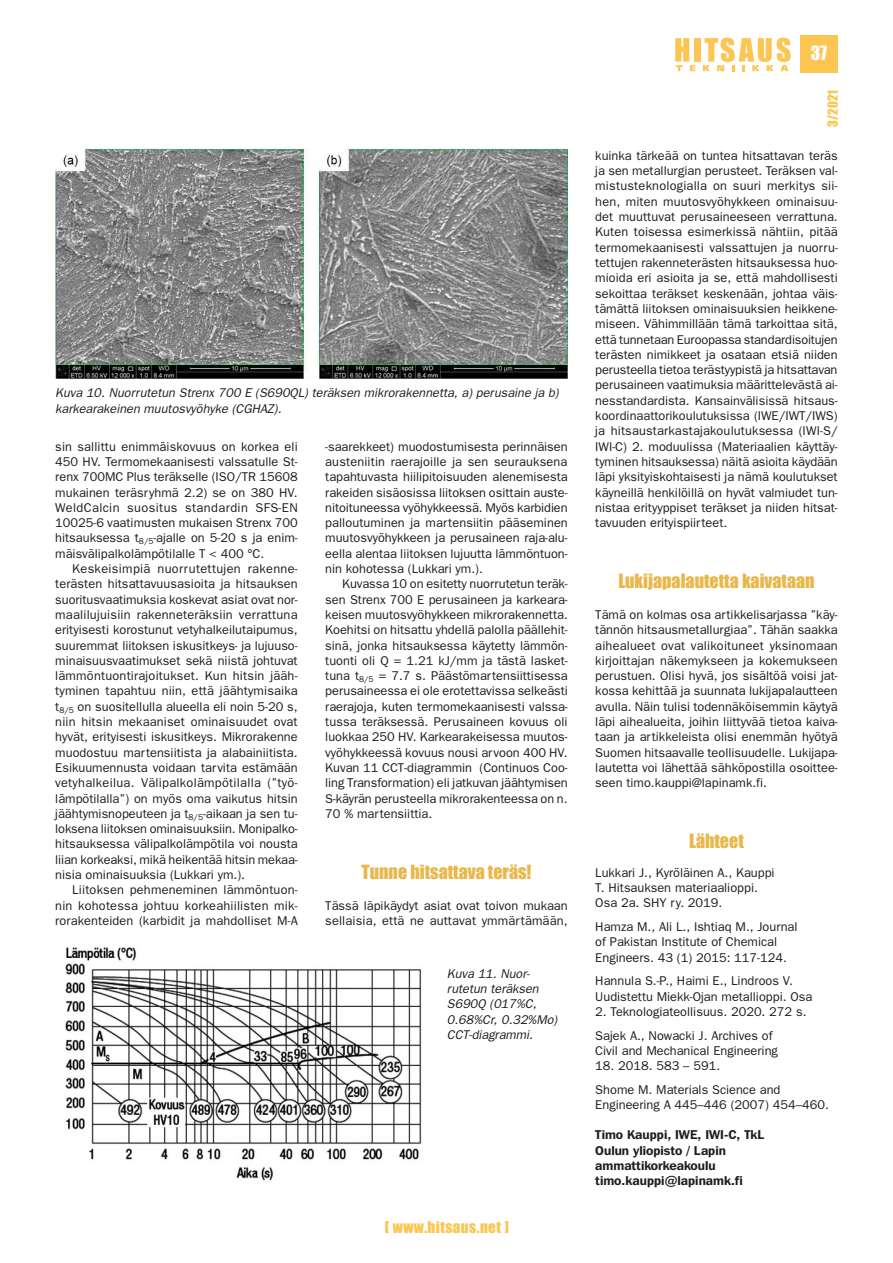
<style>
.page{position:relative;width:893px;height:1263px;background:#fff}
.page>*{position:absolute;margin:0;border:0;box-sizing:border-box;transform-origin:0 0}
.t1{font:18px "Impact";color:#e9b84d}
.t2{font:18px "Impact";color:#fff}
.t3{font:15px "Impact";letter-spacing:.03em;color:#fdc652}
.t4{font:12.75px/15.3px "Franklin Gothic";color:#1d1d1b;text-align:justify}
.t5{font:italic 12.75px/15.3px "Franklin Gothic";color:#1d1d1b}
.t6{font:600 12.75px/15.3px "Franklin Gothic IT Cby BT";color:#1d1d1b}
.t7{font:12.75px "Impact";color:#fdc652}
</style>
<div class="page">
<svg style="left:675px;top:38px;width:20px;height:33px"></svg>
<div style="left:694px;top:38px;width:7px;height:24px;background:#fdc652"></div>
<svg style="left:703px;top:38px;width:88px;height:33px"></svg>
<div style="left:800px;top:36px;width:38px;height:37px;background:#fdc652"></div>
<img style="left:55px;top:149px;width:513px;height:230px">
<img style="left:65px;top:947px;width:357px;height:234px">
<p class="t5" style="left:55px;top:385px;width:505px">Kuva 10. Nuorrutetun Strenx 700 E (S690QL) teräksen mikrorakennetta, a) perusaine ja b) karkearakeinen muutosvyöhyke (CGHAZ).</p>
<p class="t4" style="left:55px;top:438px;width:244px">sin sallittu enimmäiskovuus on korkea eli 450 HV. Termomekaanisesti valssatulle St&shy;renx 700MC Plus teräkselle (ISO/TR 15608 mukainen teräsryhmä 2.2) se on 380 HV.<br>WeldCalcin suositus standardin SFS-EN 10025-6 vaatimusten mukaisen Strenx 700 hitsauksessa t<sub>8/5</sub>-ajalle on 5-20 s ja enim&shy;mäisvälipalkolämpötilalle T &lt; 400 °C.</p>
<p class="t4" style="left:55px;top:561px;width:244px;text-indent:17px">Keskeisimpiä nuorrutettujen rakenne&shy;terästen hitsattavuusasioita ja hitsauksen suoritusvaatimuksia koskevat asiat ovat nor&shy;maalilujuisiin rakenneteräksiin verrattuna erityisesti korostunut vetyhalkeilutaipumus, suuremmat liitoksen iskusitkeys- ja lujuuso&shy;minaisuusvaatimukset sekä niistä johtuvat lämmöntuontirajoitukset. Kun hitsin jääh&shy;tyminen tapahtuu niin, että jäähtymisaika t<sub>8/5</sub> on suositellulla alueella eli noin 5-20 s, niin hitsin mekaaniset ominaisuudet ovat hyvät, erityisesti iskusitkeys. Mikrorakenne muodostuu martensiitista ja alabainiitista.<br>Esikuumennusta voidaan tarvita estämään vetyhalkeilua. Välipalkolämpötilalla (”työ&shy;lämpötilalla”) on myös oma vaikutus hitsin jäähtymisnopeuteen ja t<sub>8/5</sub>-aikaan ja sen tu&shy;loksena liitoksen ominaisuuksiin. Monipalko&shy;hitsauksessa välipalkolämpötila voi nousta liian korkeaksi, mikä heikentää hitsin mekaa&shy;nisia ominaisuuksia (Lukkari ym.).</p>
<p class="t4" style="left:55px;top:882px;width:244px;text-indent:17px">Liitoksen pehmeneminen lämmöntuon&shy;nin kohotessa johtuu korkeahiilisten mik&shy;rorakenteiden (karbidit ja mahdolliset M-A</p>
<p class="t4" style="left:325px;top:438px;width:244px">-saarekkeet) muodostumisesta perinnäisen austeniitin raerajoille ja sen seurauksena tapahtuvasta hiilipitoisuuden alenemisesta rakeiden sisäosissa liitoksen osittain auste&shy;nitoituneessa vyöhykkeessä. Myös karbidien palloutuminen ja martensiitin pääseminen muutosvyöhykkeen ja perusaineen raja-alu&shy;eella alentaa liitoksen lujuutta lämmöntuon&shy;nin kohotessa (Lukkari ym.).</p>
<p class="t4" style="left:325px;top:576px;width:244px;text-indent:17px">Kuvassa 10 on esitetty nuorrutetun teräk&shy;sen Strenx 700 E perusaineen ja karkeara&shy;keisen muutosvyöhykkeen mikrorakennetta.<br>Koehitsi on hitsattu yhdellä palolla päällehit&shy;sinä, jonka hitsauksessa käytetty lämmön&shy;tuonti oli Q = 1.21 kJ/mm ja tästä lasket&shy;tuna t<sub>8/5</sub> = 7.7 s. Päästömartensiittisessa perusaineessa ei ole erotettavissa selkeästi raerajoja, kuten termomekaanisesti valssa&shy;tussa teräksessä. Perusaineen kovuus oli luokkaa 250 HV. Karkearakeisessa muutos&shy;vyöhykkeessä kovuus nousi arvoon 400 HV.<br>Kuvan 11 CCT-diagrammin (Continuos Coo&shy;ling Transformation) eli jatkuvan jäähtymisen S-käyrän perusteella mikrorakenteessa on n.<br>70 % martensiittia.</p>
<h1 class="t1" style="left:361px;top:858px;width:171px">Tunne hitsattava teräs!</h1>
<p class="t4" style="left:325px;top:897px;width:244px">Tässä läpikäydyt asiat ovat toivon mukaan sellaisia, että ne auttavat ymmärtämään,</p>
<p class="t5" style="left:447px;top:965px;width:112px">Kuva 11. Nuor&shy;rutetun teräksen<br>S690Q (017%C,<br>0.68%Cr, 0.32%Mo)<br>CCT-diagrammi.</p>
<p class="t3" style="left:385px;top:1216px;width:126px">[ www.hitsaus.net ]</p>
<h1 class="t2" style="left:811px;top:39px;width:18px">37</h1>
<p class="t7" style="left:823px;top:126px;width:38px;rotate:-90deg">3/2021</p>
<p class="t4" style="left:595px;top:148px;width:244px">kuinka tärkeää on tuntea hitsattavan teräs ja sen metallurgian perusteet. Teräksen val&shy;mistusteknologialla on suuri merkitys sii&shy;hen, miten muutosvyöhykkeen ominaisuu&shy;det muuttuvat perusaineeseen verrattuna.<br>Kuten toisessa esimerkissä nähtiin, pitää termomekaanisesti valssattujen ja nuorru&shy;tettujen rakenneterästen hitsauksessa huo&shy;mioida eri asioita ja se, että mahdollisesti sekoittaa teräkset keskenään, johtaa väis&shy;tämättä liitoksen ominaisuuksien heikkene&shy;miseen. Vähimmillään tämä tarkoittaa sitä, että tunnetaan Euroopassa standardisoitujen terästen nimikkeet ja osataan etsiä niiden perusteella tietoa terästyypistä ja hitsattavan perusaineen vaatimuksia määrittelevästä ai&shy;nesstandardista. Kansainvälisissä hitsaus&shy;koordinaattorikoulutuksissa (IWE/IWT/IWS) ja hitsaustarkastajakoulutuksessa (IWI-S/ IWI-C) 2. moduulissa (Materiaalien käyttäy&shy;tyminen hitsauksessa) näitä asioita käydään läpi yksityiskohtaisesti ja nämä koulutukset käyneillä henkilöillä on hyvät valmiudet tun&shy;nistaa erityyppiset teräkset ja niiden hitsat&shy;tavuuden erityispiirteet.</p>
<h1 class="t1" style="left:618px;top:567px;width:198px">Lukijapalautetta kaivataan</h1>
<p class="t4" style="left:595px;top:607px;width:244px">Tämä on kolmas osa artikkelisarjassa ”käy&shy;tännön hitsausmetallurgiaa”. Tähän saakka aihealueet ovat valikoituneet yksinomaan kirjoittajan näkemykseen ja kokemukseen perustuen. Olisi hyvä, jos sisältöä voisi jat&shy;kossa kehittää ja suunnata lukijapalautteen avulla. Näin tulisi todennäköisemmin käytyä läpi aihealueita, joihin liittyvää tietoa kaiva&shy;taan ja artikkeleista olisi enemmän hyötyä Suomen hitsaavalle teollisuudelle. Lukijapa&shy;lautetta voi lähettää sähköpostilla osoittee&shy;seen timo.kauppi@lapinamk.fi.</p>
<h1 class="t1" style="left:689px;top:827px;width:56px">Lähteet</h1>
<p class="t4" style="left:595px;top:864px;width:181px;text-align:left">Lukkari J., Kyröläinen A., Kauppi<br>T. Hitsauksen materiaalioppi.<br>Osa 2a. SHY ry. 2019.</p>
<p class="t4" style="left:595px;top:919px;width:204px;text-align:left">Hamza M., Ali L., Ishtiaq M., Journal of Pakistan Institute of Chemical<br>Engineers. 43 (1) 2015: 117-124.</p>
<p class="t4" style="left:595px;top:973px;width:219px">Hannula S.-P., Haimi E., Lindroos V.<br>Uudistettu Miekk-Ojan metallioppi. Osa</p>
<p class="t4" style="left:595px;top:999px;width:213px;line-height:23.9px">2. Teknologiateollisuus. 2020. 272 s.<br>Sajek A., Nowacki J. Archives of</p>
<p class="t4" style="left:595px;top:1043px;width:184px">Civil and Mechanical Engineering</p>
<p class="t4" style="left:595px;top:1054px;width:187px;line-height:23.9px">18. 2018. 583 – 591.<br>Shome M. Materials Science and</p>
<p class="t4" style="left:595px;top:1097px;width:235px">Engineering A 445–446 (2007) 454–460.</p>
<p class="t6" style="left:595px;top:1127px;width:170px">Timo Kauppi, IWE, IWI-C, TkL<br>Oulun yliopisto / Lapin ammattikorkeakoulu timo.kauppi@lapinamk.fi</p>
</div>
